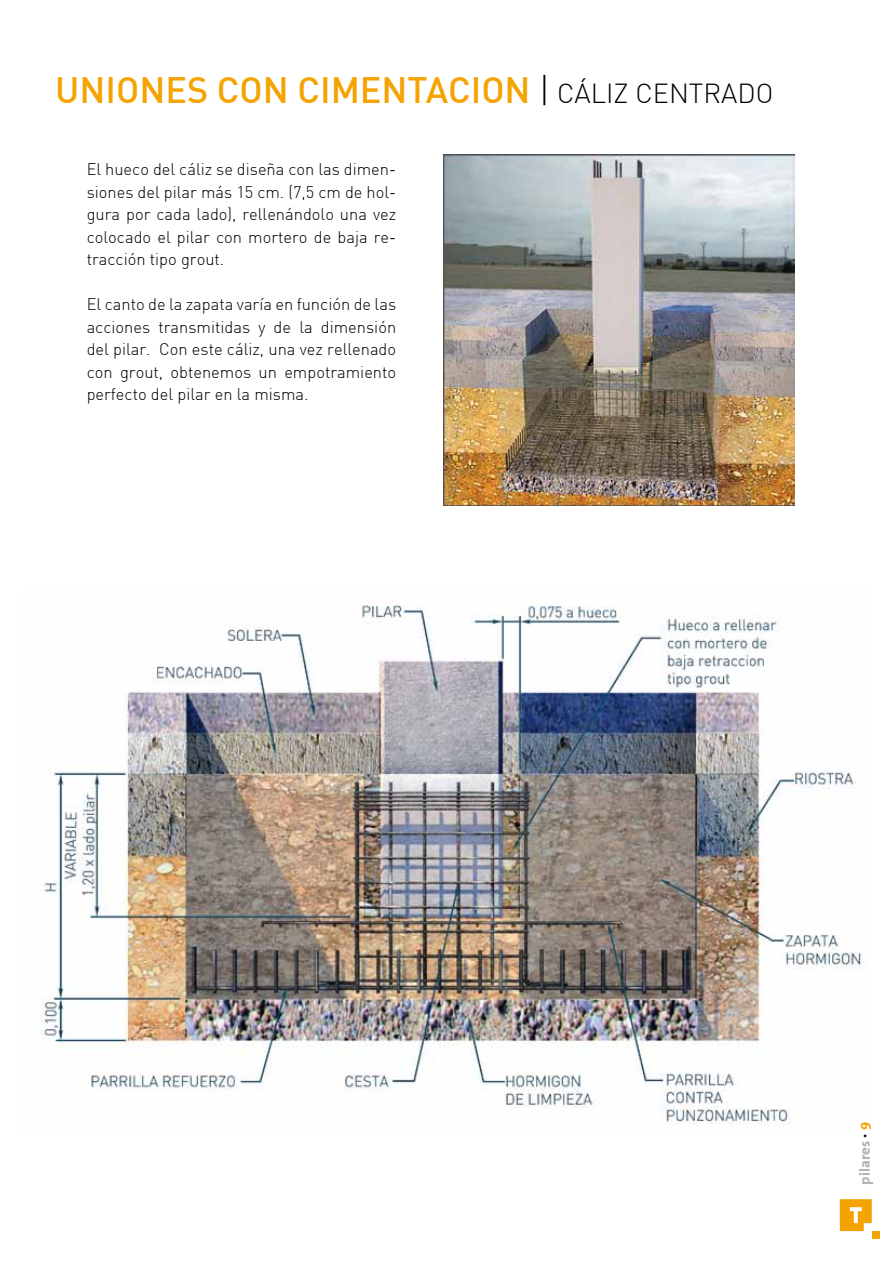
<style>
.page{position:relative;width:893px;height:1263px;background:#fff}
.page>*{position:absolute;margin:0;border:0;box-sizing:border-box;transform-origin:0 0}
.t1{font:500 36px "DIN";color:#f4a300}
.t2{font:300 16.5px/22.5px "DIN";color:#000;text-align:justify}
.t3{font:700 15px "The Sans Correspondence";color:#b1b3b4}
.s1{font-weight:300;color:#000}
.s2{font-weight:300;font-size:27px;color:#000}
.s3{color:#000}
.s4{color:#f4a300}
</style>
<div class="page">
<img style="left:41px;top:604px;width:821px;height:521px">
<img style="left:444px;top:155px;width:350px;height:350px">
<div style="left:872px;top:1231px;width:8px;height:8px;background:#f4a300"></div>
<svg style="left:840px;top:1199px;width:32px;height:32px"></svg>
<h1 class="t1" style="left:55px;top:67px;width:720px">UNIONES CON CIMENTACION <span class="s1">|</span> <span class="s2">CÁLIZ CENTRADO</span></h1>
<p class="t2" style="left:87px;top:158px;width:311px">El hueco del cáliz se diseña con las dimen&shy;siones del pilar más 15 cm. (7,5 cm de hol&shy;gura por cada lado), rellenándolo una vez colocado el pilar con mortero de baja re&shy;tracción tipo grout.</p>
<p class="t2" style="left:87px;top:293px;width:311px">El canto de la zapata varía en función de las acciones transmitidas y de la dimensión del pilar. Con este cáliz, una vez rellenado con grout, obtenemos un empotramiento perfecto del pilar en la misma.</p>
<p class="t3" style="left:857px;top:1185px;width:64px;rotate:-90deg">pilares <span class="s3">·</span> <span class="s4">9</span></p>
</div>
